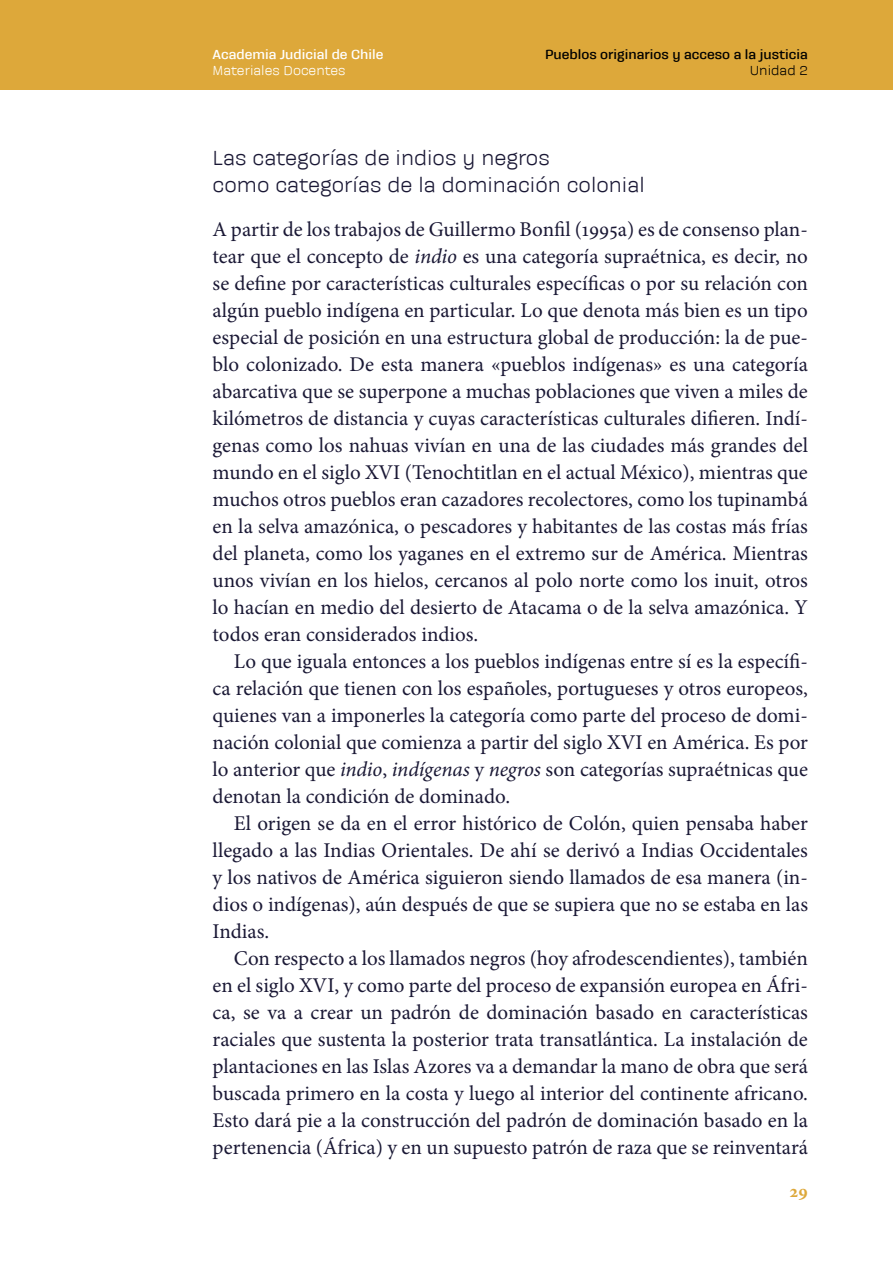
<style>
.page{position:relative;width:893px;height:1263px;background:#fff}
.page>*{position:absolute;margin:0;border:0;box-sizing:border-box;transform-origin:0 0}
.t1{font:21px/27px "Minion Pro";color:#1a1835;text-align:justify}
.t2{font:21px/27px "Galeana Standard";color:#1a1835}
.t3{font:700 18px "Minion Pro";color:#dda83a}
.t4{font:700 13.5px "Galeana Standard";color:#000}
.t5{font:700 13.5px "Galeana Standard";color:#fff}
.t6{font:13.5px "Galeana Standard";color:#fff}
.t7{font:13.5px "Galeana Standard";color:#000}
.s1{font-style:italic}
</style>
<div class="page">
<div style="left:0;top:0;width:893px;height:89px;background:#dda83a"></div>
<p class="t5" style="left:213px;top:47px;width:172px">Academia Judicial de Chile</p>
<p class="t6" style="left:213px;top:63px;width:134px">Materiales Docentes</p>
<p class="t4" style="left:545px;top:47px;width:264px">Pueblos originarios y acceso a la justicia</p>
<p class="t7" style="left:750px;top:63px;width:60px">Unidad 2</p>
<p class="t2" style="left:213px;top:145px;width:434px">Las categorías de indios y negros<br>como categorías de la dominación colonial</p>
<p class="t1" style="left:213px;top:216px;width:597px">A partir de los trabajos de Guillermo Bonfil (1995a) es de consenso plan&shy;tear que el concepto de <span class="s1">indio</span> es una categoría supraétnica, es decir, no se define por características culturales específicas o por su relación con algún pueblo indígena en particular. Lo que denota más bien es un tipo especial de posición en una estructura global de producción: la de pue&shy;blo colonizado. De esta manera «pueblos indígenas» es una categoría abarcativa que se superpone a muchas poblaciones que viven a miles de kilómetros de distancia y cuyas características culturales difieren. Indí&shy;genas como los nahuas vivían en una de las ciudades más grandes del mundo en el siglo XVI (Tenochtitlan en el actual México), mientras que muchos otros pueblos eran cazadores recolectores, como los tupinambá en la selva amazónica, o pescadores y habitantes de las costas más frías del planeta, como los yaganes en el extremo sur de América. Mientras unos vivían en los hielos, cercanos al polo norte como los inuit, otros lo hacían en medio del desierto de Atacama o de la selva amazónica. Y todos eran considerados indios.</p>
<p class="t1" style="left:213px;top:648px;width:597px;text-indent:21px">Lo que iguala entonces a los pueblos indígenas entre sí es la específi&shy;ca relación que tienen con los españoles, portugueses y otros europeos, quienes van a imponerles la categoría como parte del proceso de domi&shy;nación colonial que comienza a partir del siglo XVI en América. Es por lo anterior que <span class="s1">indio</span>, <span class="s1">indígenas</span> y <span class="s1">negros</span> son categorías supraétnicas que denotan la condición de dominado.</p>
<p class="t1" style="left:213px;top:810px;width:597px;text-indent:21px">El origen se da en el error histórico de Colón, quien pensaba haber llegado a las Indias Orientales. De ahí se derivó a Indias Occidentales y los nativos de América siguieron siendo llamados de esa manera (in&shy;dios o indígenas), aún después de que se supiera que no se estaba en las Indias.</p>
<p class="t1" style="left:213px;top:945px;width:597px;text-indent:21px">Con respecto a los llamados negros (hoy afrodescendientes), también en el siglo XVI, y como parte del proceso de expansión europea en Áfri&shy;ca, se va a crear un padrón de dominación basado en características raciales que sustenta la posterior trata transatlántica. La instalación de plantaciones en las Islas Azores va a demandar la mano de obra que será buscada primero en la costa y luego al interior del continente africano.<br>Esto dará pie a la construcción del padrón de dominación basado en la pertenencia (África) y en un supuesto patrón de raza que se reinventará</p>
<p class="t3" style="left:789px;top:1178px;width:20px">29</p>
</div>
